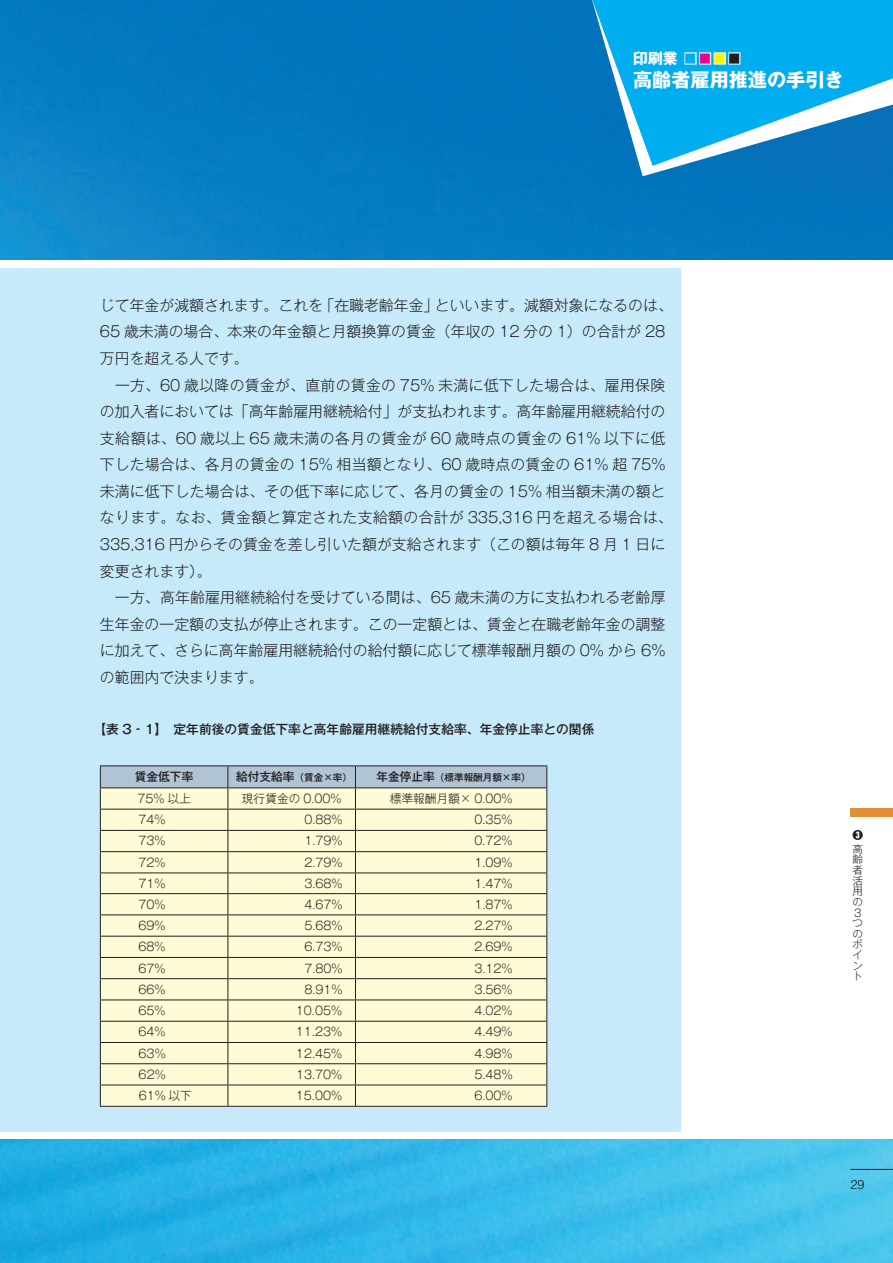
<style>
.page{position:relative;width:893px;height:1263px;background:#fff}
.page>*{position:absolute;margin:0;border:0;box-sizing:border-box;transform-origin:0 0}
.t1{font:700 19.2px "Gothic MB101 Pro";color:#fff}
.t2{font:300 14.85px/26.5px "Gothic MB101 Pro";color:#231f20}
.t3{font:700 14.85px "Gothic MB101 Pro";color:#fff}
.t4{font:500 12.75px "Gothic MB101 Pro";color:#231f20}
.t5{font:300 12.75px "Helvetica";color:#231f20}
.t6{font:300 11.7px "Gothic MB101 Pro";color:#231f20}
.t7{font:500 11.7px "Gothic MB101 Pro";color:#231f20}
.t8{font:300 10.65px/10.6px "Gothic MB101 Pro";color:#231f20}
.t9{font:900 10.65px "Gothic MB101 Pro";color:#231f20}
.t10{font:500 9.6px "Gothic MB101 Pro";color:#231f20}
.s1{font-size:11.7px;color:#00aeef}
.s2{font-size:11.7px;color:#ed028c}
.s3{font-size:11.7px;color:#fff101}
.s4{font-size:11.7px;color:#231f20}
.s5{font-size:11.7px}
</style>
<div class="page">
<img style="left:0;top:0;width:893px;height:259px">
<img style="left:0;top:1140px;width:893px;height:123px">
<div style="left:0;top:268px;width:680px;height:863px;background:#c6eafa"></div>
<svg style="left:588px;top:166px;width:305px;height:10px;fill:#0472ba"></svg>
<svg style="left:588px;top:0;width:305px;height:166px;fill:#00aeef"></svg>
<hr style="left:100px;top:1106px;width:447px;height:1px;background:#231f20">
<hr style="left:100px;top:765px;width:128px;height:1px;background:#231f20">
<hr style="left:228px;top:765px;width:127px;height:1px;background:#231f20">
<hr style="left:355px;top:765px;width:192px;height:1px;background:#231f20">
<svg style="left:100px;top:766px;width:447px;height:340px"></svg>
<hr style="left:100px;top:787px;width:447px;height:1px;background:#231f20">
<hr style="left:850px;top:1169px;width:43px;height:1px;background:#231f20">
<div style="left:684px;top:52px;width:13px;height:13px;border:2px solid #fff"></div>
<div style="left:699px;top:52px;width:12px;height:13px;border:2px solid #fff"></div>
<div style="left:714px;top:52px;width:12px;height:13px;border:2px solid #fff"></div>
<div style="left:728px;top:52px;width:12px;height:13px;border:2px solid #fff"></div>
<div style="left:850px;top:808px;width:43px;height:8px;background:#e28f38"></div>
<p class="t3" style="left:633px;top:46px;width:109px">印刷業 <span class="s1">■</span><span class="s2">■</span><span class="s3">■</span><span class="s4">■</span></p>
<p class="t1" style="left:633px;top:64px;width:212px">高齢者雇用推進の手引き</p>
<p class="t2" style="left:100px;top:290px;width:574px">じて年金が減額されます。これを「在職老齢年金」といいます。減額対象になるのは、<br>65 歳未満の場合、本来の年金額と月額換算の賃金（年収の 12 分の 1）の合計が 28万円を超える人です。</p>
<p class="t2" style="left:100px;top:369px;width:574px;text-indent:15px">一方、60 歳以降の賃金が、直前の賃金の 75% 未満に低下した場合は、雇用保険の加入者においては「高年齢雇用継続給付」が支払われます。高年齢雇用継続給付の支給額は、60 歳以上 65 歳未満の各月の賃金が 60 歳時点の賃金の 61% 以下に低下した場合は、各月の賃金の 15% 相当額となり、60 歳時点の賃金の 61% 超 75%未満に低下した場合は、その低下率に応じて、各月の賃金の 15% 相当額未満の額となります。なお、賃金額と算定された支給額の合計が 335,316 円を超える場合は、335,316 円からその賃金を差し引いた額が支給されます（この額は毎年 8 月 1 日に変更されます）。<br>　一方、高年齢雇用継続給付を受けている間は、65 歳未満の方に支払われる老齢厚生年金の一定額の支払が停止されます。この一定額とは、賃金と在職老齢年金の調整に加えて、さらに高年齢雇用継続給付の給付額に応じて標準報酬月額の 0% から 6%の範囲内で決まります。</p>
<p class="t4" style="left:94px;top:719px;width:502px">【表 3‐1】　定年前後の賃金低下率と高年齢雇用継続給付支給率、年金停止率との関係</p>
<p class="t7" style="left:135px;top:767px;width:60px">賃金低下率</p>
<p class="t10" style="left:236px;top:769px;width:117px"><span class="s5">給付支給率</span>（賃金×率）</p>
<p class="t10" style="left:376px;top:769px;width:156px"><span class="s5">年金停止率</span>（標準報酬月額×率）</p>
<p class="t6" style="left:137px;top:789px;width:55px">75% 以上</p>
<p class="t6" style="left:242px;top:789px;width:101px">現行賃金の 0.00%</p>
<p class="t6" style="left:390px;top:789px;width:124px">標準報酬月額× 0.00%</p>
<p class="t6" style="left:139px;top:810px;width:29px">74%</p>
<p class="t6" style="left:304px;top:810px;width:40px">0.88%</p>
<p class="t6" style="left:475px;top:810px;width:40px">0.35%</p>
<p class="t6" style="left:139px;top:831px;width:29px">73%</p>
<p class="t6" style="left:304px;top:831px;width:40px">1.79%</p>
<p class="t6" style="left:475px;top:831px;width:40px">0.72%</p>
<p class="t6" style="left:139px;top:852px;width:29px">72%</p>
<p class="t6" style="left:304px;top:852px;width:40px">2.79%</p>
<p class="t6" style="left:475px;top:852px;width:40px">1.09%</p>
<p class="t6" style="left:139px;top:873px;width:29px">71%</p>
<p class="t6" style="left:304px;top:873px;width:40px">3.68%</p>
<p class="t6" style="left:475px;top:873px;width:40px">1.47%</p>
<p class="t6" style="left:139px;top:894px;width:29px">70%</p>
<p class="t6" style="left:304px;top:894px;width:40px">4.67%</p>
<p class="t6" style="left:475px;top:894px;width:40px">1.87%</p>
<p class="t6" style="left:139px;top:916px;width:29px">69%</p>
<p class="t6" style="left:304px;top:916px;width:40px">5.68%</p>
<p class="t6" style="left:475px;top:916px;width:40px">2.27%</p>
<p class="t6" style="left:139px;top:937px;width:29px">68%</p>
<p class="t6" style="left:304px;top:937px;width:40px">6.73%</p>
<p class="t6" style="left:475px;top:937px;width:40px">2.69%</p>
<p class="t6" style="left:139px;top:958px;width:29px">67%</p>
<p class="t6" style="left:304px;top:958px;width:40px">7.80%</p>
<p class="t6" style="left:475px;top:958px;width:40px">3.12%</p>
<p class="t6" style="left:139px;top:979px;width:29px">66%</p>
<p class="t6" style="left:304px;top:979px;width:40px">8.91%</p>
<p class="t6" style="left:475px;top:979px;width:40px">3.56%</p>
<p class="t6" style="left:139px;top:1001px;width:29px">65%</p>
<p class="t6" style="left:296px;top:1001px;width:48px">10.05%</p>
<p class="t6" style="left:475px;top:1001px;width:40px">4.02%</p>
<p class="t6" style="left:139px;top:1022px;width:29px">64%</p>
<p class="t6" style="left:296px;top:1022px;width:48px">11.23%</p>
<p class="t6" style="left:475px;top:1022px;width:40px">4.49%</p>
<p class="t6" style="left:139px;top:1043px;width:29px">63%</p>
<p class="t6" style="left:296px;top:1043px;width:48px">12.45%</p>
<p class="t6" style="left:475px;top:1043px;width:40px">4.98%</p>
<p class="t6" style="left:139px;top:1064px;width:29px">62%</p>
<p class="t6" style="left:296px;top:1064px;width:48px">13.70%</p>
<p class="t6" style="left:475px;top:1064px;width:40px">5.48%</p>
<p class="t6" style="left:139px;top:1086px;width:55px">61% 以下</p>
<p class="t6" style="left:296px;top:1086px;width:48px">15.00%</p>
<p class="t6" style="left:475px;top:1086px;width:40px">6.00%</p>
<p class="t9" style="left:853px;top:825px;width:12px">❸</p>
<p class="t8" style="left:853px;top:842px;width:12px">高齢者活用の<br>３つのポイント</p>
<p class="t5" style="left:850px;top:1176px;width:16px">29</p>
</div>
